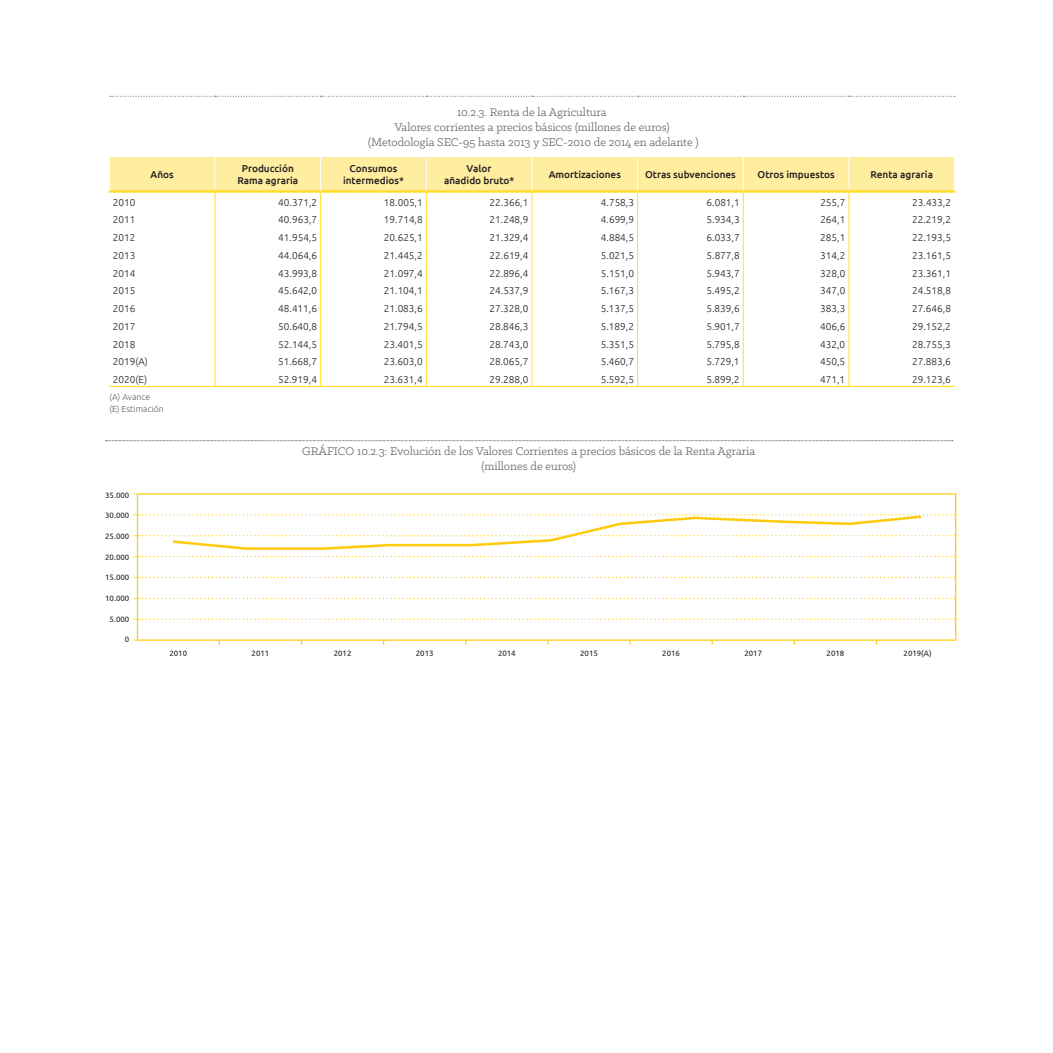
<style>
.page{position:relative;width:1053px;height:1053px;background:#fff}
.page>*{position:absolute;margin:0;border:0;box-sizing:border-box;transform-origin:0 0}
.t1{font:12.5px/15px "Klinic Slab";color:#636366;text-align:center}
.t2{font:300 10px "Ubuntu";color:#231f20}
.t3{font:500 10px/12.5px "Ubuntu";color:#231f20;text-align:center}
.t4{font:300 8.75px/11.2px "Ubuntu";color:#636366}
.t5{font:7.88px "Ubuntu";color:#231f20}
</style>
<div class="page">
<svg style="left:109px;top:157px;width:845px;height:229px"></svg>
<svg style="left:110px;top:96px;width:844px;height:1px"></svg>
<hr style="left:109px;top:386px;width:106px;height:1px;background:#ffdd2b">
<hr style="left:215px;top:386px;width:105px;height:1px;background:#ffdd2b">
<hr style="left:320px;top:386px;width:106px;height:1px;background:#ffdd2b">
<hr style="left:426px;top:386px;width:106px;height:1px;background:#ffdd2b">
<hr style="left:532px;top:386px;width:105px;height:1px;background:#ffdd2b">
<hr style="left:637px;top:386px;width:106px;height:1px;background:#ffdd2b">
<hr style="left:743px;top:386px;width:105px;height:1px;background:#ffdd2b">
<hr style="left:848px;top:386px;width:106px;height:1px;background:#ffdd2b">
<svg style="left:106px;top:440px;width:846px;height:1px"></svg>
<svg style="left:134px;top:493px;width:822px;height:151px"></svg>
<p class="t1" style="left:368px;top:105px;width:332px">10.2.3. Renta de la Agricultura<br>Valores corrientes a precios básicos (millones de euros) (Metodología SEC-95 hasta 2013 y SEC-2010 de 2014 en adelante )</p>
<p class="t3" style="left:150px;top:168px;width:25px">Años</p>
<p class="t3" style="left:237px;top:162px;width:62px">Producción<br>Rama agraria</p>
<p class="t3" style="left:343px;top:162px;width:62px">Consumos intermedios*</p>
<p class="t3" style="left:444px;top:162px;width:72px">Valor<br>añadido bruto*</p>
<p class="t3" style="left:548px;top:168px;width:74px">Amortizaciones</p>
<p class="t3" style="left:645px;top:168px;width:92px">Otras subvenciones</p>
<p class="t3" style="left:757px;top:168px;width:78px">Otros impuestos</p>
<p class="t3" style="left:870px;top:168px;width:64px">Renta agraria</p>
<p class="t2" style="left:113px;top:196px;width:24px">2010</p>
<p class="t2" style="left:278px;top:196px;width:40px">40.371,2</p>
<p class="t2" style="left:384px;top:196px;width:40px">18.005,1</p>
<p class="t2" style="left:489px;top:196px;width:40px">22.366,1</p>
<p class="t2" style="left:601px;top:196px;width:35px">4.758,3</p>
<p class="t2" style="left:706px;top:196px;width:35px">6.081,1</p>
<p class="t2" style="left:820px;top:196px;width:27px">255,7</p>
<p class="t2" style="left:912px;top:196px;width:40px">23.433,2</p>
<p class="t2" style="left:113px;top:214px;width:24px">2011</p>
<p class="t2" style="left:278px;top:214px;width:40px">40.963,7</p>
<p class="t2" style="left:384px;top:214px;width:40px">19.714,8</p>
<p class="t2" style="left:489px;top:214px;width:40px">21.248,9</p>
<p class="t2" style="left:601px;top:214px;width:35px">4.699,9</p>
<p class="t2" style="left:706px;top:214px;width:35px">5.934,3</p>
<p class="t2" style="left:820px;top:214px;width:27px">264,1</p>
<p class="t2" style="left:912px;top:214px;width:40px">22.219,2</p>
<p class="t2" style="left:113px;top:231px;width:24px">2012</p>
<p class="t2" style="left:278px;top:231px;width:40px">41.954,5</p>
<p class="t2" style="left:384px;top:231px;width:40px">20.625,1</p>
<p class="t2" style="left:489px;top:231px;width:40px">21.329,4</p>
<p class="t2" style="left:601px;top:231px;width:35px">4.884,5</p>
<p class="t2" style="left:706px;top:231px;width:35px">6.033,7</p>
<p class="t2" style="left:820px;top:231px;width:27px">285,1</p>
<p class="t2" style="left:912px;top:231px;width:40px">22.193,5</p>
<p class="t2" style="left:113px;top:249px;width:24px">2013</p>
<p class="t2" style="left:278px;top:249px;width:40px">44.064,6</p>
<p class="t2" style="left:384px;top:249px;width:40px">21.445,2</p>
<p class="t2" style="left:489px;top:249px;width:40px">22.619,4</p>
<p class="t2" style="left:601px;top:249px;width:35px">5.021,5</p>
<p class="t2" style="left:706px;top:249px;width:35px">5.877,8</p>
<p class="t2" style="left:820px;top:249px;width:27px">314,2</p>
<p class="t2" style="left:912px;top:249px;width:40px">23.161,5</p>
<p class="t2" style="left:113px;top:267px;width:24px">2014</p>
<p class="t2" style="left:278px;top:267px;width:40px">43.993,8</p>
<p class="t2" style="left:384px;top:267px;width:40px">21.097,4</p>
<p class="t2" style="left:489px;top:267px;width:40px">22.896,4</p>
<p class="t2" style="left:601px;top:267px;width:35px">5.151,0</p>
<p class="t2" style="left:706px;top:267px;width:35px">5.943,7</p>
<p class="t2" style="left:820px;top:267px;width:27px">328,0</p>
<p class="t2" style="left:912px;top:267px;width:40px">23.361,1</p>
<p class="t2" style="left:113px;top:285px;width:24px">2015</p>
<p class="t2" style="left:278px;top:285px;width:40px">45.642,0</p>
<p class="t2" style="left:384px;top:285px;width:40px">21.104,1</p>
<p class="t2" style="left:489px;top:285px;width:40px">24.537,9</p>
<p class="t2" style="left:601px;top:285px;width:35px">5.167,3</p>
<p class="t2" style="left:706px;top:285px;width:35px">5.495,2</p>
<p class="t2" style="left:820px;top:285px;width:27px">347,0</p>
<p class="t2" style="left:912px;top:285px;width:40px">24.518,8</p>
<p class="t2" style="left:113px;top:302px;width:24px">2016</p>
<p class="t2" style="left:278px;top:302px;width:40px">48.411,6</p>
<p class="t2" style="left:384px;top:302px;width:40px">21.083,6</p>
<p class="t2" style="left:489px;top:302px;width:40px">27.328,0</p>
<p class="t2" style="left:601px;top:302px;width:35px">5.137,5</p>
<p class="t2" style="left:706px;top:302px;width:35px">5.839,6</p>
<p class="t2" style="left:820px;top:302px;width:27px">383,3</p>
<p class="t2" style="left:912px;top:302px;width:40px">27.646,8</p>
<p class="t2" style="left:113px;top:320px;width:24px">2017</p>
<p class="t2" style="left:278px;top:320px;width:40px">50.640,8</p>
<p class="t2" style="left:384px;top:320px;width:40px">21.794,5</p>
<p class="t2" style="left:489px;top:320px;width:40px">28.846,3</p>
<p class="t2" style="left:601px;top:320px;width:35px">5.189,2</p>
<p class="t2" style="left:706px;top:320px;width:35px">5.901,7</p>
<p class="t2" style="left:820px;top:320px;width:27px">406,6</p>
<p class="t2" style="left:912px;top:320px;width:40px">29.152,2</p>
<p class="t2" style="left:113px;top:338px;width:24px">2018</p>
<p class="t2" style="left:278px;top:338px;width:40px">52.144,5</p>
<p class="t2" style="left:384px;top:338px;width:40px">23.401,5</p>
<p class="t2" style="left:489px;top:338px;width:40px">28.743,0</p>
<p class="t2" style="left:600px;top:338px;width:35px">5.351,5</p>
<p class="t2" style="left:706px;top:338px;width:35px">5.795,8</p>
<p class="t2" style="left:820px;top:338px;width:27px">432,0</p>
<p class="t2" style="left:912px;top:338px;width:40px">28.755,3</p>
<p class="t2" style="left:113px;top:355px;width:37px">2019(A)</p>
<p class="t2" style="left:278px;top:355px;width:40px">51.668,7</p>
<p class="t2" style="left:384px;top:355px;width:40px">23.603,0</p>
<p class="t2" style="left:489px;top:355px;width:40px">28.065,7</p>
<p class="t2" style="left:600px;top:355px;width:35px">5.460,7</p>
<p class="t2" style="left:706px;top:355px;width:35px">5.729,1</p>
<p class="t2" style="left:820px;top:355px;width:27px">450,5</p>
<p class="t2" style="left:912px;top:355px;width:40px">27.883,6</p>
<p class="t2" style="left:113px;top:373px;width:36px">2020(E)</p>
<p class="t2" style="left:278px;top:373px;width:40px">52.919,4</p>
<p class="t2" style="left:384px;top:373px;width:40px">23.631,4</p>
<p class="t2" style="left:489px;top:373px;width:40px">29.288,0</p>
<p class="t2" style="left:600px;top:373px;width:35px">5.592,5</p>
<p class="t2" style="left:706px;top:373px;width:35px">5.899,2</p>
<p class="t2" style="left:820px;top:373px;width:27px">471,1</p>
<p class="t2" style="left:912px;top:373px;width:40px">29.123,6</p>
<p class="t4" style="left:109px;top:391px;width:56px">(A) Avance<br>(E) Estimación</p>
<p class="t5" style="left:105px;top:490px;width:25px">35.000</p>
<p class="t5" style="left:105px;top:510px;width:25px">30.000</p>
<p class="t5" style="left:105px;top:531px;width:25px">25.000</p>
<p class="t5" style="left:105px;top:552px;width:25px">20.000</p>
<p class="t5" style="left:105px;top:572px;width:25px">15.000</p>
<p class="t5" style="left:105px;top:593px;width:25px">10.000</p>
<p class="t5" style="left:110px;top:614px;width:21px">5.000</p>
<p class="t5" style="left:125px;top:634px;width:6px">0</p>
<p class="t1" style="left:302px;top:443px;width:454px">GRÁFICO 10.2.3: Evolución de los Valores Corrientes a precios básicos de la Renta Agraria (millones de euros)</p>
<p class="t5" style="left:169px;top:648px;width:19px">2010</p>
<p class="t5" style="left:251px;top:648px;width:19px">2011</p>
<p class="t5" style="left:334px;top:648px;width:19px">2012</p>
<p class="t5" style="left:416px;top:648px;width:19px">2013</p>
<p class="t5" style="left:498px;top:648px;width:19px">2014</p>
<p class="t5" style="left:580px;top:648px;width:19px">2015</p>
<p class="t5" style="left:662px;top:648px;width:19px">2016</p>
<p class="t5" style="left:744px;top:648px;width:19px">2017</p>
<p class="t5" style="left:826px;top:648px;width:19px">2018</p>
<p class="t5" style="left:903px;top:648px;width:29px">2019(A)</p>
</div>
